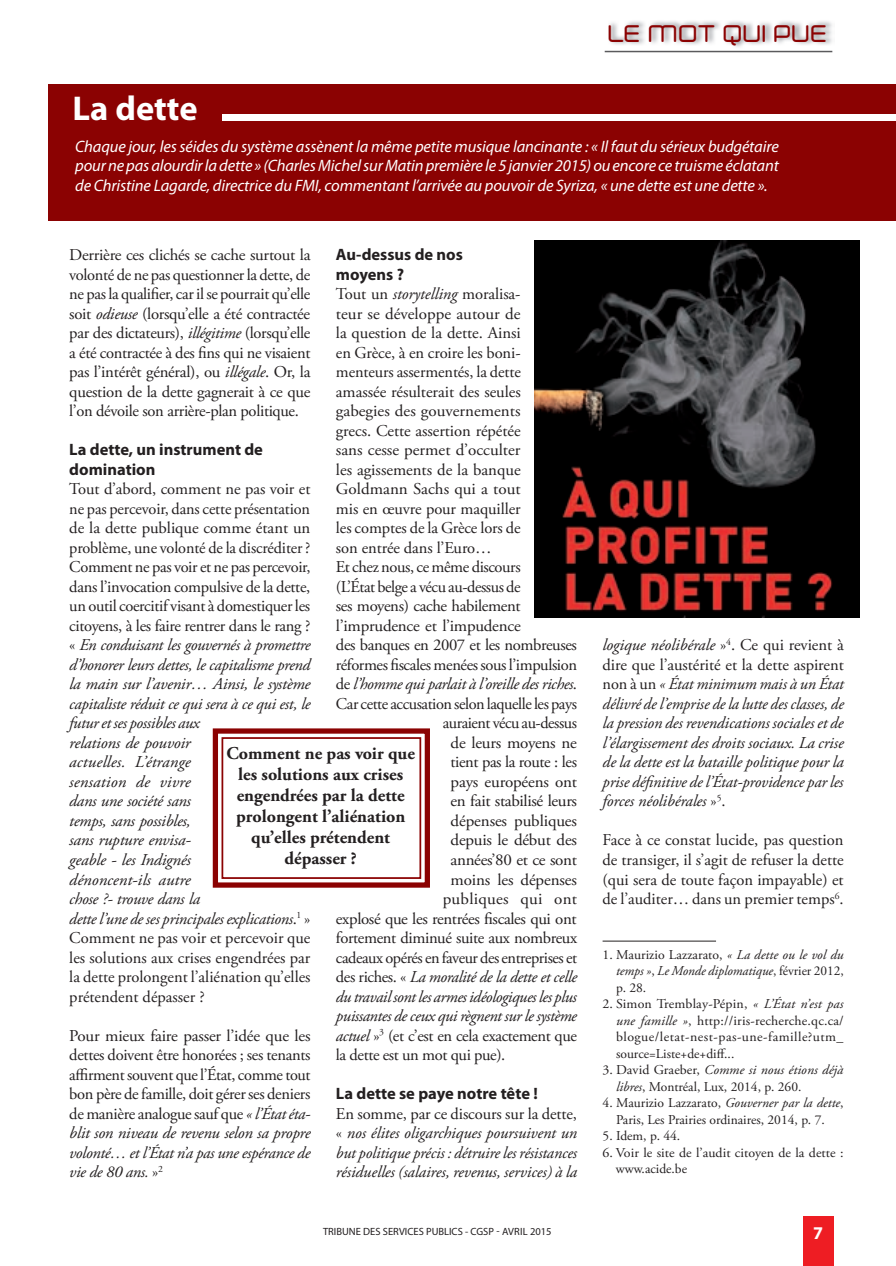
<style>
.page{position:relative;width:896px;height:1266px;background:#fff}
.page>*{position:absolute;margin:0;border:0;box-sizing:border-box;transform-origin:0 0}
.t1{font:700 34.5px "Myriad Pro";color:#fff}
.t2{font:500 21px "Neogrey";color:#8b0202}
.t3{font:700 18px/21px "Adobe Garamond Pro";color:#231f20;text-align:center}
.t4{font:700 18px "Myriad Pro";color:#fff}
.t5{font:16.5px/19.5px "Adobe Garamond Pro";letter-spacing:-.015em;color:#231f20;text-align:justify}
.t6{font:italic 16.5px/19.5px "Adobe Garamond Pro";letter-spacing:-.025em;color:#231f20;text-align:justify}
.t7{font:italic 16.5px/19.5px "Myriad Pro";letter-spacing:-.01em;color:#fff;text-align:justify}
.t8{font:700 16.5px/19.5px "Myriad Pro";color:#231f20}
.t9{font:16.5px "Adobe Garamond Pro";letter-spacing:.015em;color:#231f20}
.t10{font:13.5px/16.5px "Adobe Garamond Pro";color:#231f20}
.t11{font:italic 13.5px/16.5px "Adobe Garamond Pro";color:#231f20;text-align:justify}
.t12{font:10.5px "Myriad Pro";color:#231f20}
.s1{font-style:italic}
.s2{font-style:normal}
</style>
<div class="page">
<img style="left:534px;top:241px;width:325px;height:376px">
<div style="left:803px;top:1216px;width:30px;height:49px;background:#ee1d23"></div>
<div style="left:48px;top:85px;width:847px;height:136px;background:#8b0202"></div>
<img style="left:609px;top:21px;width:223px;height:26px">
<hr style="left:604px;top:51px;width:228px;height:1px;background:#5a5a5d">
<div style="left:222px;top:115px;width:673px;height:6px;background:#fff"></div>
<svg style="left:212px;top:728px;width:218px;height:160px"></svg>
<div style="left:221px;top:737px;width:200px;height:141px;border:2px solid #8b0202"></div>
<hr style="left:602px;top:940px;width:114px;height:1px;background:#231f20">
<h1 class="t1" style="left:72px;top:89px;width:127px">La dette</h1>
<p class="t2" style="left:608px;top:20px;width:221px">LE MOT QUI PUE</p>
<p class="t7" style="left:75px;top:137px;width:705px">Chaque jour, les séides du système assènent la même petite musique lancinante : « Il faut du sérieux budgétaire pour ne pas alourdir la dette » (Charles Michel sur Matin première le 5 janvier 2015) ou encore ce truisme éclatant de Christine Lagarde, directrice du FMI, commentant l’arrivée au pouvoir de Syriza, « une dette est une dette ».</p>
<p class="t5" style="left:69px;top:246px;width:243px">Derrière ces clichés se cache surtout la volonté de ne pas questionner la dette, de ne pas la qualifier, car il se pourrait qu’elle soit <span class="s1">odieuse</span> (lorsqu’elle a été contractée par des dictateurs), <span class="s1">illégitime</span> (lorsqu’elle a été contractée à des fins qui ne visaient pas l’intérêt général), ou <span class="s1">illégale</span>. Or, la question de la dette gagnerait à ce que l’on dévoile son arrière-plan politique.</p>
<p class="t8" style="left:69px;top:440px;width:195px">La dette, un instrument de domination</p>
<p class="t5" style="left:69px;top:480px;width:243px;text-align:left">Tout d’abord, comment ne pas voir et ne pas percevoir, dans cette présentation de la dette publique comme étant un problème, une volonté de la discréditer ?<br>Comment ne pas voir et ne pas percevoir, dans l’invocation compulsive de la dette, un outil coercitif visant à domestiquer les citoyens, à les faire rentrer dans le rang ? « <span class="s1">En conduisant les gouvernés à promettre d’honorer leurs dettes, le capitalisme prend la main sur l’avenir… Ainsi, le système capitaliste réduit ce qui sera à ce qui est, le futur et ses possibles aux<br>relations de pouvoir<br>actuelles. L’étrange<br>sensation de vivre<br>dans une société sans<br>temps, sans possibles,<br>sans rupture envisa-<br>geable - les Indignés<br>dénoncent-ils autre<br>chose ?- trouve dans la<br>dette l’une de ses principales explications</span>.<sup>1</sup> » Comment ne pas voir et percevoir que les solutions aux crises engendrées par la dette prolongent l’aliénation qu’elles prétendent dépasser ?</p>
<p class="t5" style="left:69px;top:1026px;width:243px">Pour mieux faire passer l’idée que les dettes doivent être honorées ; ses tenants affirment souvent que l’État, comme tout bon père de famille, doit gérer ses deniers de manière analogue sauf que <span class="s1">« l’État éta&shy;blit son niveau de revenu selon sa propre volonté… et l’État n’a pas une espérance de vie de 80 ans.</span> »<sup>2</sup></p>
<p class="t8" style="left:336px;top:245px;width:128px">Au-dessus de nos moyens ?</p>
<p class="t5" style="left:336px;top:285px;width:186px">Tout un <span class="s1">storytelling</span> moralisa-</p>
<p class="t5" style="left:336px;top:304px;width:186px">teur se développe autour de</p>
<p class="t5" style="left:336px;top:324px;width:186px">la question de la dette. Ainsi</p>
<p class="t5" style="left:336px;top:343px;width:186px">en Grèce, à en croire les boni-</p>
<p class="t5" style="left:336px;top:363px;width:186px">menteurs assermentés, la dette</p>
<p class="t5" style="left:336px;top:382px;width:186px">amassée résulterait des seules</p>
<p class="t5" style="left:336px;top:402px;width:186px">gabegies des gouvernements</p>
<p class="t5" style="left:336px;top:421px;width:186px">grecs. Cette assertion répétée</p>
<p class="t5" style="left:336px;top:441px;width:186px">sans cesse permet d’occulter</p>
<p class="t5" style="left:336px;top:460px;width:186px">les agissements de la banque</p>
<p class="t5" style="left:336px;top:480px;width:186px">Goldmann Sachs qui a tout</p>
<p class="t5" style="left:336px;top:499px;width:186px">mis en œuvre pour maquiller</p>
<p class="t5" style="left:336px;top:519px;width:186px">les comptes de la Grèce lors de</p>
<p class="t5" style="left:336px;top:538px;width:157px">son entrée dans l’Euro…</p>
<p class="t5" style="left:336px;top:558px;width:186px">Et chez nous, ce même discours</p>
<p class="t5" style="left:336px;top:577px;width:186px">(L’État belge a vécu au-dessus de</p>
<p class="t5" style="left:336px;top:597px;width:186px">ses moyens) cache habilement</p>
<p class="t5" style="left:336px;top:616px;width:186px">l’imprudence et l’impudence</p>
<p class="t5" style="left:336px;top:636px;width:242px">des banques en 2007 et les nombreuses</p>
<p class="t5" style="left:336px;top:655px;width:242px">réformes fiscales menées sous l’impulsion</p>
<p class="t6" style="left:336px;top:674px;width:242px"><span class="s2">de</span> l’homme qui parlait à l’oreille des riches<span class="s2">.</span></p>
<p class="t5" style="left:336px;top:694px;width:242px">Car cette accusation selon laquelle les pays</p>
<p class="t5" style="left:442px;top:714px;width:136px">auraient vécu au-dessus</p>
<p class="t5" style="left:450px;top:733px;width:128px">de leurs moyens ne</p>
<p class="t5" style="left:450px;top:753px;width:128px">tient pas la route : les</p>
<p class="t5" style="left:450px;top:772px;width:128px">pays européens ont</p>
<p class="t5" style="left:450px;top:792px;width:128px">en fait stabilisé leurs</p>
<p class="t5" style="left:450px;top:811px;width:128px">dépenses publiques</p>
<p class="t5" style="left:450px;top:831px;width:128px">depuis le début des</p>
<p class="t5" style="left:450px;top:850px;width:128px">années’80 et ce sont</p>
<p class="t5" style="left:450px;top:870px;width:128px">moins les dépenses</p>
<p class="t9" style="left:442px;top:888px;width:136px">publiques qui ont</p>
<p class="t5" style="left:336px;top:909px;width:242px">explosé que les rentrées fiscales qui ont</p>
<p class="t5" style="left:336px;top:928px;width:243px">fortement diminué suite aux nombreux</p>
<p class="t5" style="left:336px;top:948px;width:242px">cadeaux opérés en faveur des entreprises et</p>
<p class="t6" style="left:336px;top:967px;width:242px"><span class="s2">des riches. «</span> La moralité de la dette et celle</p>
<p class="t6" style="left:336px;top:986px;width:242px">du travail sont les armes idéologiques les plus</p>
<p class="t6" style="left:336px;top:1006px;width:242px">puissantes de ceux qui règnent sur le système</p>
<p class="t5" style="left:336px;top:1026px;width:242px"><span class="s1">actuel</span> »<sup>3</sup> (et c’est en cela exactement que</p>
<p class="t5" style="left:336px;top:1045px;width:171px">la dette est un mot qui pue).</p>
<p class="t8" style="left:336px;top:1083px;width:203px">La dette se paye notre tête !</p>
<p class="t6" style="left:336px;top:1104px;width:242px"><span class="s2">En somme, par ce discours sur la dette, «</span> nos élites oligarchiques poursuivent un but politique précis : détruire les résistances résiduelles (salaires, revenus, services) à la</p>
<p class="t3" style="left:226px;top:743px;width:190px">Comment ne pas voir que les solutions aux crises engendrées par la dette prolongent l’aliénation qu’elles prétendent dépasser ?</p>
<p class="t6" style="left:602px;top:635px;width:243px">logique néolibérale <span class="s2">»</span><sup>4</sup><span class="s2">. Ce qui revient à dire que l’austérité et la dette aspirent non à un</span> « État minimum mais à un État délivré de l’emprise de la lutte des classes, de la pression des revendications sociales et de l’élargissement des droits sociaux. La crise de la dette est la bataille politique pour la prise définitive de l’État-providence par les forces néolibérales <span class="s2">»</span><sup>5</sup><span class="s2">.</span></p>
<p class="t5" style="left:602px;top:831px;width:242px">Face à ce constat lucide, pas question de transiger, il s’agit de refuser la dette (qui sera de toute façon impayable) et de l’auditer… dans un premier temps<sup>6</sup>.</p>
<p class="t11" style="left:616px;top:946px;width:229px;text-indent:-14px"><span class="s2">1. Maurizio Lazzarato,</span> « La dette ou le vol du temps »<span class="s2">,</span> Le Monde diplomatique<span class="s2">, février 2012, p. 28.</span></p>
<p class="t10" style="left:616px;top:995px;width:229px;text-align:justify;text-indent:-14px">2. Simon Tremblay-Pépin, <span class="s1">« L’État n’est pas une famille »</span>, http://iris-recherche.qc.ca/ blogue/letat-nest-pas-une-famille?utm_ source=Liste+de+diff...</p>
<p class="t10" style="left:616px;top:1061px;width:229px;text-indent:-14px">3. David Graeber, <span class="s1">Comme si nous étions déjà libres</span>, Montréal, Lux, 2014, p. 260.</p>
<p class="t10" style="left:602px;top:1094px;width:242px;text-align:center">4. Maurizio Lazzarato, <span class="s1">Gouverner par la dette</span>,<br>Paris, Les Prairies ordinaires, 2014, p. 7.</p>
<p class="t10" style="left:602px;top:1127px;width:79px">5. Idem, p. 44.</p>
<p class="t10" style="left:615px;top:1144px;width:229px;text-indent:-13px">6. Voir le site de l’audit citoyen de la dette : www.acide.be</p>
<p class="t12" style="left:323px;top:1225px;width:230px">TRIBUNE DES SERVICES PUBLICS - CGSP AVRIL 2015</p>
<p class="t4" style="left:813px;top:1222px;width:11px">7</p>
</div>
